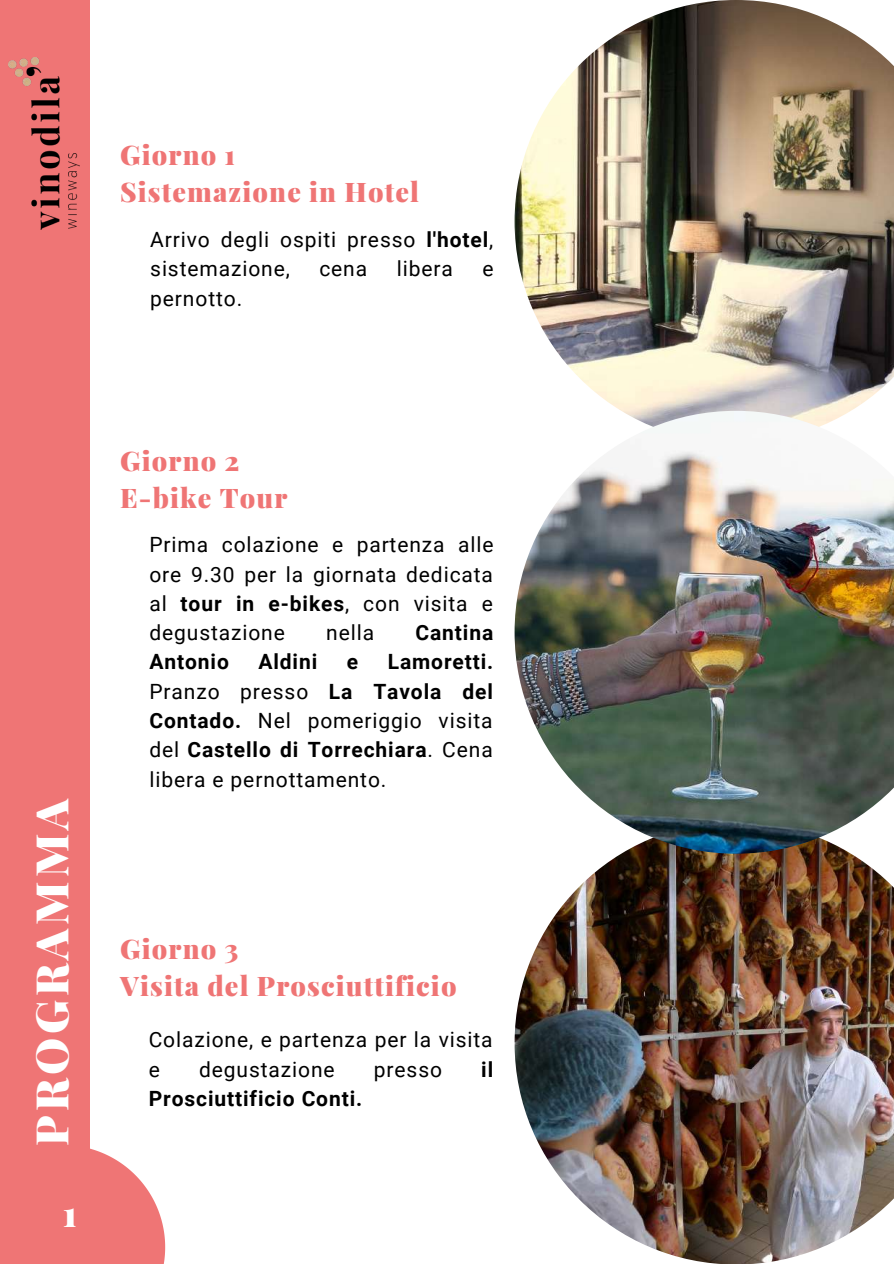
<style>
.page{position:relative;width:894px;height:1264px;background:#fff}
.page>*{position:absolute;margin:0;border:0;box-sizing:border-box;transform-origin:0 0}
.t1{font:900 45px "Playfair Display";letter-spacing:.085em;color:#fff}
.t2{font:900 36px "Playfair Display";color:#fff}
.t3{font:900 27px/37.2px "Playfair Display";letter-spacing:.04em;color:#ef7575}
.t4{font:21px/29.2px "Roboto";letter-spacing:.045em;color:#000}
.t5{font:700 21px "Roboto";letter-spacing:.04em;color:#000}
.s1{font-weight:700}
</style>
<div class="page">
<div style="left:0;top:0;width:89px;height:1263px;background:#ef7575"></div>
<img style="left:514px;top:0;width:379px;height:411px">
<svg style="left:89px;top:1144px;width:76px;height:119px"></svg>
<img style="left:514px;top:853px;width:379px;height:410px">
<img style="left:514px;top:411px;width:379px;height:442px">
<img style="left:8px;top:57px;width:71px;height:173px">
<p class="t3" style="left:120px;top:135px;width:300px">Giorno 1<br>Sistemazione in Hotel</p>
<p class="t4" style="left:150px;top:225px;width:344px">Arrivo degli ospiti presso <span class="s1">l'hotel</span>, sistemazione,</p>
<p class="t4" style="left:319px;top:254px;width:49px">cena</p>
<p class="t4" style="left:396px;top:254px;width:58px">libera</p>
<p class="t4" style="left:482px;top:254px;width:13px">e</p>
<p class="t4" style="left:150px;top:284px;width:93px">pernotto.</p>
<h1 class="t1" style="left:20px;top:1145px;width:349px;rotate:-90deg">PROGRAMMA</h1>
<h2 class="t2" style="left:63px;top:1188px;width:16px">1</h2>
<p class="t3" style="left:120px;top:441px;width:169px">Giorno 2<br>E-bike Tour</p>
<p class="t4" style="left:149px;top:530px;width:345px;text-align:justify">Prima colazione e partenza alle ore 9.30 per la giornata dedicata al <span class="s1">tour in e-bikes</span>, con visita e degustazione</p>
<p class="t4" style="left:326px;top:618px;width:49px">nella</p>
<p class="t5" style="left:415px;top:620px;width:79px">Cantina</p>
<p class="t5" style="left:149px;top:650px;width:81px">Antonio</p>
<p class="t5" style="left:258px;top:650px;width:60px">Aldini</p>
<p class="t5" style="left:347px;top:650px;width:13px">e</p>
<p class="t4" style="left:149px;top:647px;width:345px;text-align:justify;text-indent:238px"><span class="s1">Lamoretti.<br></span>Pranzo presso <span class="s1">La Tavola del Contado.</span> Nel pomeriggio visita del <span class="s1">Castello di Torrechiara</span>. Cena libera e pernottamento.</p>
<p class="t3" style="left:120px;top:929px;width:338px">Giorno 3<br>Visita del Prosciuttificio</p>
<p class="t4" style="left:149px;top:1025px;width:345px">Colazione, e partenza per la visita e</p>
<p class="t4" style="left:199px;top:1054px;width:137px">degustazione</p>
<p class="t4" style="left:374px;top:1054px;width:70px">presso</p>
<p class="t5" style="left:481px;top:1057px;width:14px">il</p>
<p class="t5" style="left:149px;top:1086px;width:215px">Prosciuttificio Conti.</p>
</div>
